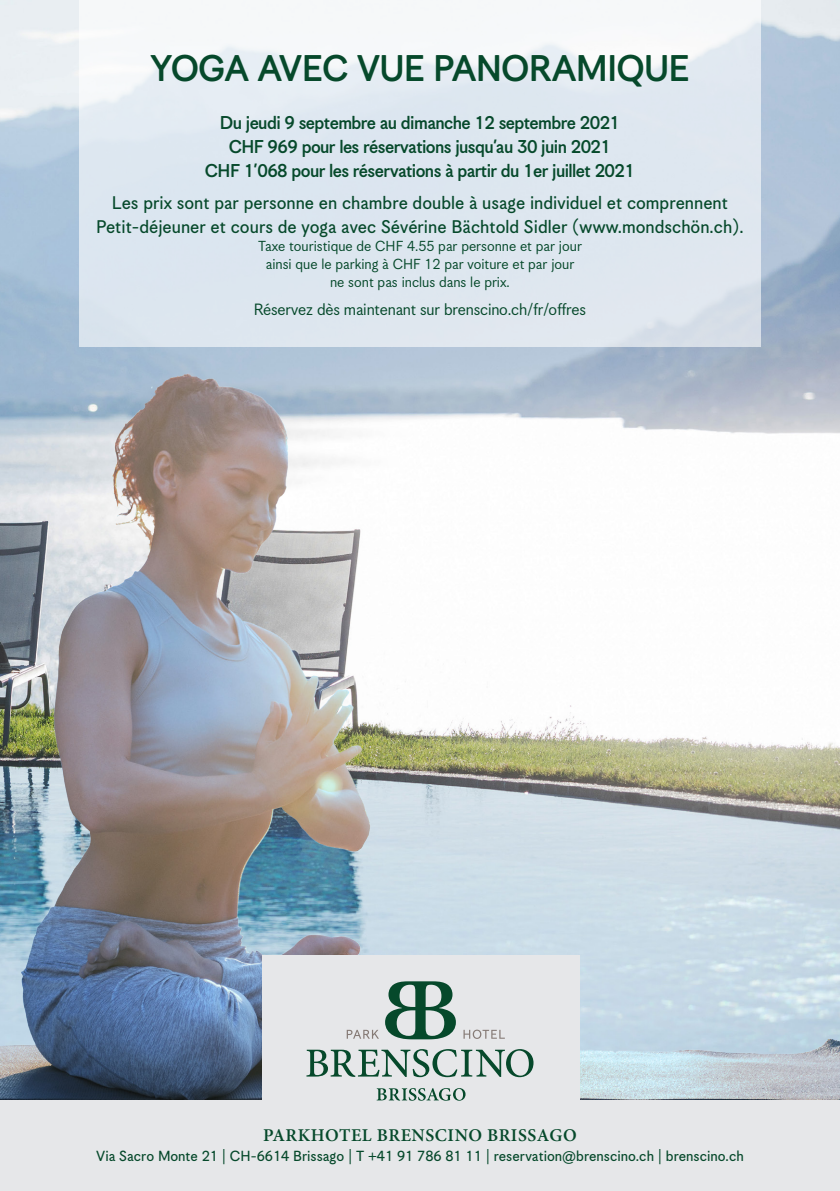
<style>
.page{position:relative;width:840px;height:1191px;background:#fff}
.page>*{position:absolute;margin:0;border:0;box-sizing:border-box;transform-origin:0 0}
.t1{font:40px "Korpus Grotesk D";letter-spacing:-.02em;color:#06492b}
.t2{font:20px "Korpus Grotesk C";color:#06492b}
.t3{font:20px "Korpus Grotesk D";letter-spacing:-.03em;color:#06492b}
.t4{font:18px "Korpus Grotesk B";letter-spacing:-.01em;color:#06492b}
.testo{font:600 18px "Minion Pro";letter-spacing:.03em;color:#06492b}
.t5{font:16px "Korpus Grotesk B";color:#06492b}
.testo-2{font:16px "Korpus Grotesk C";color:#06492b}
</style>
<div class="page">
<img style="left:0;top:0;width:839px;height:358px">
<img style="left:0;top:358px;width:839px;height:742px">
<div style="left:79px;top:0;width:681px;height:347px;background:linear-gradient(to bottom,#eff3f7,#d6e1ec)"></div>
<div style="left:0;top:1100px;width:839px;height:91px;background:#e6e7e9"></div>
<div style="left:261px;top:955px;width:318px;height:173px;background:#e6e7e9"></div>
<svg style="left:385px;top:981px;width:70px;height:58px"></svg>
<svg style="left:463px;top:1029px;width:41px;height:10px"></svg>
<svg style="left:346px;top:1029px;width:32px;height:9px"></svg>
<svg style="left:376px;top:1088px;width:89px;height:12px"></svg>
<svg style="left:306px;top:1049px;width:227px;height:28px"></svg>
<p class="t1" style="left:150px;top:46px;width:540px">YOGA AVEC VUE PANORAMIQUE</p>
<p class="t3" style="left:220px;top:111px;width:401px">Du jeudi 9 septembre au dimanche 12 septembre 2021</p>
<p class="t3" style="left:229px;top:135px;width:383px">CHF 969 pour les réservations jusqu’au 30 juin 2021</p>
<p class="t3" style="left:205px;top:159px;width:431px">CHF 1’068 pour les réservations à partir du 1er juillet 2021</p>
<p class="t2" style="left:112px;top:192px;width:617px">Les prix sont par personne en chambre double à usage individuel et comprennent</p>
<p class="t2" style="left:96px;top:216px;width:648px">Petit-déjeuner et cours de yoga avec Sévérine Bächtold Sidler (www.mondschön.ch).</p>
<p class="t5" style="left:258px;top:237px;width:325px">Taxe touristique de CHF 4.55 par personne et par jour</p>
<p class="t5" style="left:265px;top:255px;width:310px">ainsi que le parking à CHF 12 par voiture et par jour</p>
<p class="t5" style="left:330px;top:273px;width:181px">ne sont pas inclus dans le prix.</p>
<p class="t4" style="left:254px;top:299px;width:334px">Réservez dès maintenant sur brenscino.ch/fr/offres</p>
<p class="testo" style="left:263px;top:1125px;width:315px">PARKHOTEL BRENSCINO BRISSAGO</p>
<p class="testo-2" style="left:96px;top:1147px;width:648px">Via Sacro Monte 21 | CH-6614 Brissago | T +41 91 786 81 11 | reservation@brenscino.ch | brenscino.ch</p>
</div>
